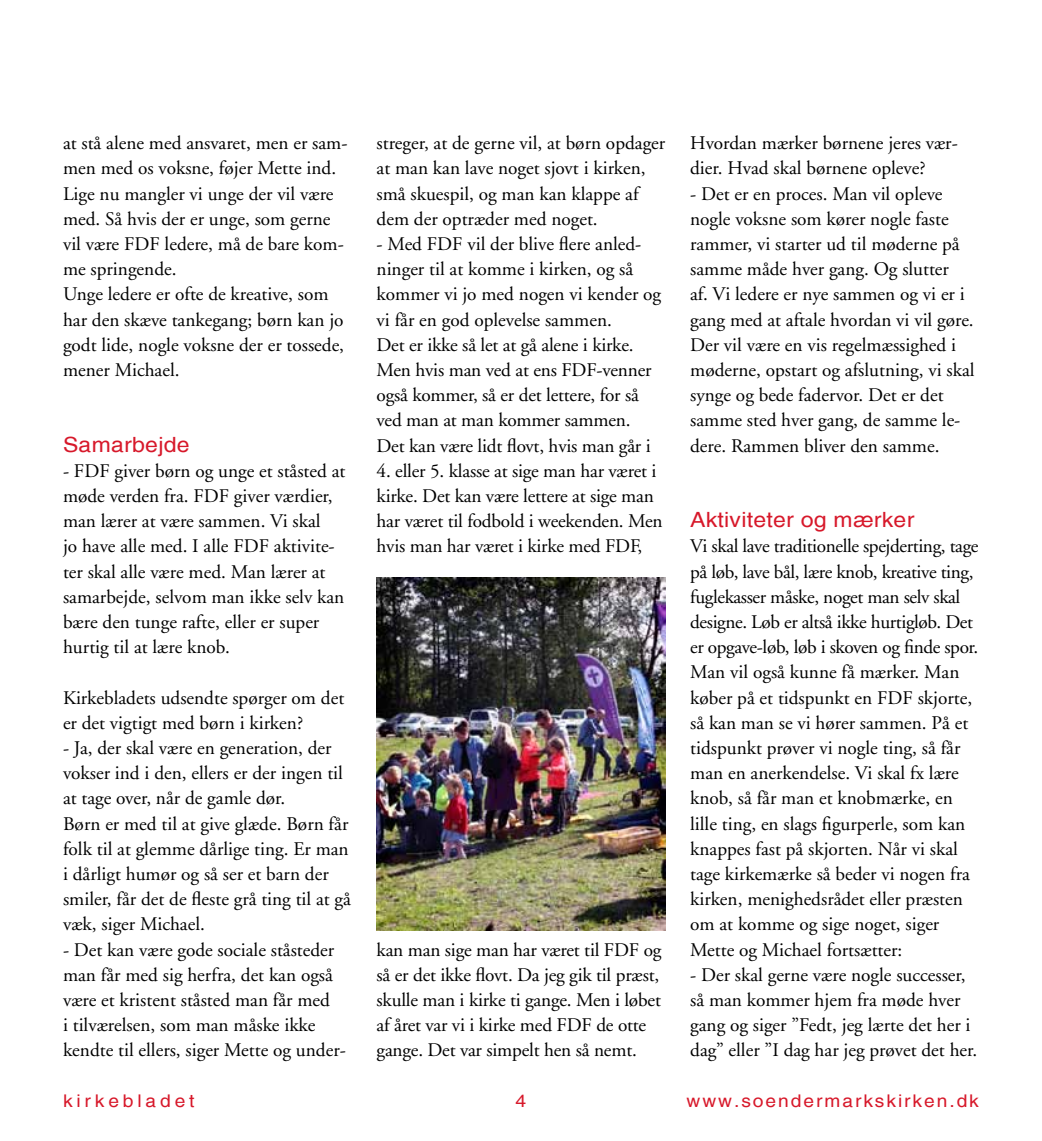
<style>
.page{position:relative;width:1042px;height:1141px;background:#fff}
.page>*{position:absolute;margin:0;border:0;box-sizing:border-box;transform-origin:0 0}
.t1{font:21px "Helvetica";letter-spacing:.01em;color:#d7182a;scale:1.1 1}
.t2{font:19.25px/25.2px "Adobe Garamond";color:#000}
.t3{font:17.5px "Helvetica";letter-spacing:.1em;color:#d7182a;scale:1.1 1}
.t4{font:17.5px "Helvetica";letter-spacing:.2em;color:#d7182a;scale:1.1 1}
</style>
<div class="page">
<img style="left:377px;top:577px;width:288px;height:353px">
<p class="t2" style="left:63px;top:131px;width:286px">at stå alene med ansvaret, men er sam&shy;men med os voksne, føjer Mette ind.<br>Lige nu mangler vi unge der vil være med. Så hvis der er unge, som gerne vil være FDF ledere, må de bare kom&shy;me springende.<br>Unge ledere er ofte de kreative, som har den skæve tankegang; børn kan jo godt lide, nogle voksne der er tossede, mener Michael.</p>
<p class="t1" style="left:63px;top:432px;width:117px">Samarbejde</p>
<p class="t2" style="left:63px;top:459px;width:284px">- FDF giver børn og unge et ståsted at møde verden fra. FDF giver værdier, man lærer at være sammen. Vi skal<br>jo have alle med. I alle FDF aktivite&shy;ter skal alle være med. Man lærer at samarbejde, selvom man ikke selv kan bære den tunge rafte, eller er super hurtig til at lære knob.</p>
<p class="t2" style="left:63px;top:685px;width:283px">Kirkebladets udsendte spørger om det er det vigtigt med børn i kirken?</p>
<p class="t2" style="left:63px;top:736px;width:289px">- Ja, der skal være en generation, der vokser ind i den, ellers er der ingen til at tage over, når de gamle dør.<br>Børn er med til at give glæde. Børn får folk til at glemme dårlige ting. Er man i dårligt humør og så ser et barn der smiler, får det de fleste grå ting til at gå væk, siger Michael.</p>
<p class="t2" style="left:63px;top:937px;width:284px">- Det kan være gode sociale ståsteder man får med sig herfra, det kan også være et kristent ståsted man får med<br>i tilværelsen, som man måske ikke kendte til ellers, siger Mette og under-</p>
<p class="t2" style="left:377px;top:131px;width:290px">streger, at de gerne vil, at børn opdager at man kan lave noget sjovt i kirken, små skuespil, og man kan klappe af dem der optræder med noget.</p>
<p class="t2" style="left:377px;top:232px;width:286px">- Med FDF vil der blive flere anled&shy;ninger til at komme i kirken, og så kommer vi jo med nogen vi kender og vi får en god oplevelse sammen.<br>Det er ikke så let at gå alene i kirke.<br>Men hvis man ved at ens FDF-venner også kommer, så er det lettere, for så ved man at man kommer sammen.<br>Det kan være lidt flovt, hvis man går i</p>
<p class="t2" style="left:377px;top:459px;width:287px">4. eller 5. klasse at sige man har været i kirke. Det kan være lettere at sige man har været til fodbold i weekenden. Men hvis man har været i kirke med FDF,</p>
<p class="t2" style="left:377px;top:937px;width:286px">kan man sige man har været til FDF og så er det ikke flovt. Da jeg gik til præst, skulle man i kirke ti gange. Men i løbet af året var vi i kirke med FDF de otte gange. Det var simpelt hen så nemt.</p>
<p class="t2" style="left:690px;top:131px;width:269px">Hvordan mærker børnene jeres vær&shy;dier. Hvad skal børnene opleve?</p>
<p class="t2" style="left:690px;top:181px;width:286px">- Det er en proces. Man vil opleve nogle voksne som kører nogle faste rammer, vi starter ud til møderne på samme måde hver gang. Og slutter<br>af. Vi ledere er nye sammen og vi er i gang med at aftale hvordan vi vil gøre.<br>Der vil være en vis regelmæssighed i møderne, opstart og afslutning, vi skal synge og bede fadervor. Det er det samme sted hver gang, de samme le&shy;dere. Rammen bliver den samme.</p>
<p class="t1" style="left:690px;top:508px;width:205px">Aktiviteter og mærker</p>
<p class="t2" style="left:690px;top:534px;width:290px">Vi skal lave traditionelle spejderting, tage på løb, lave bål, lære knob, kreative ting, fuglekasser måske, noget man selv skal designe. Løb er altså ikke hurtigløb. Det er opgave-løb, løb i skoven og finde spor.<br>Man vil også kunne få mærker. Man køber på et tidspunkt en FDF skjorte, så kan man se vi hører sammen. På et tidspunkt prøver vi nogle ting, så får man en anerkendelse. Vi skal fx lære knob, så får man et knobmærke, en lille ting, en slags figurperle, som kan knappes fast på skjorten. Når vi skal tage kirkemærke så beder vi nogen fra kirken, menighedsrådet eller præsten om at komme og sige noget, siger Mette og Michael fortsætter:</p>
<p class="t2" style="left:690px;top:963px;width:288px">- Der skal gerne være nogle successer, så man kommer hjem fra møde hver gang og siger ”Fedt, jeg lærte det her i dag” eller ”I dag har jeg prøvet det her.</p>
<p class="t4" style="left:63px;top:1090px;width:121px">kirkebladet</p>
<p class="t3" style="left:516px;top:1090px;width:11px">4</p>
<p class="t3" style="left:686px;top:1090px;width:267px">www.soendermarkskirken.dk</p>
</div>
